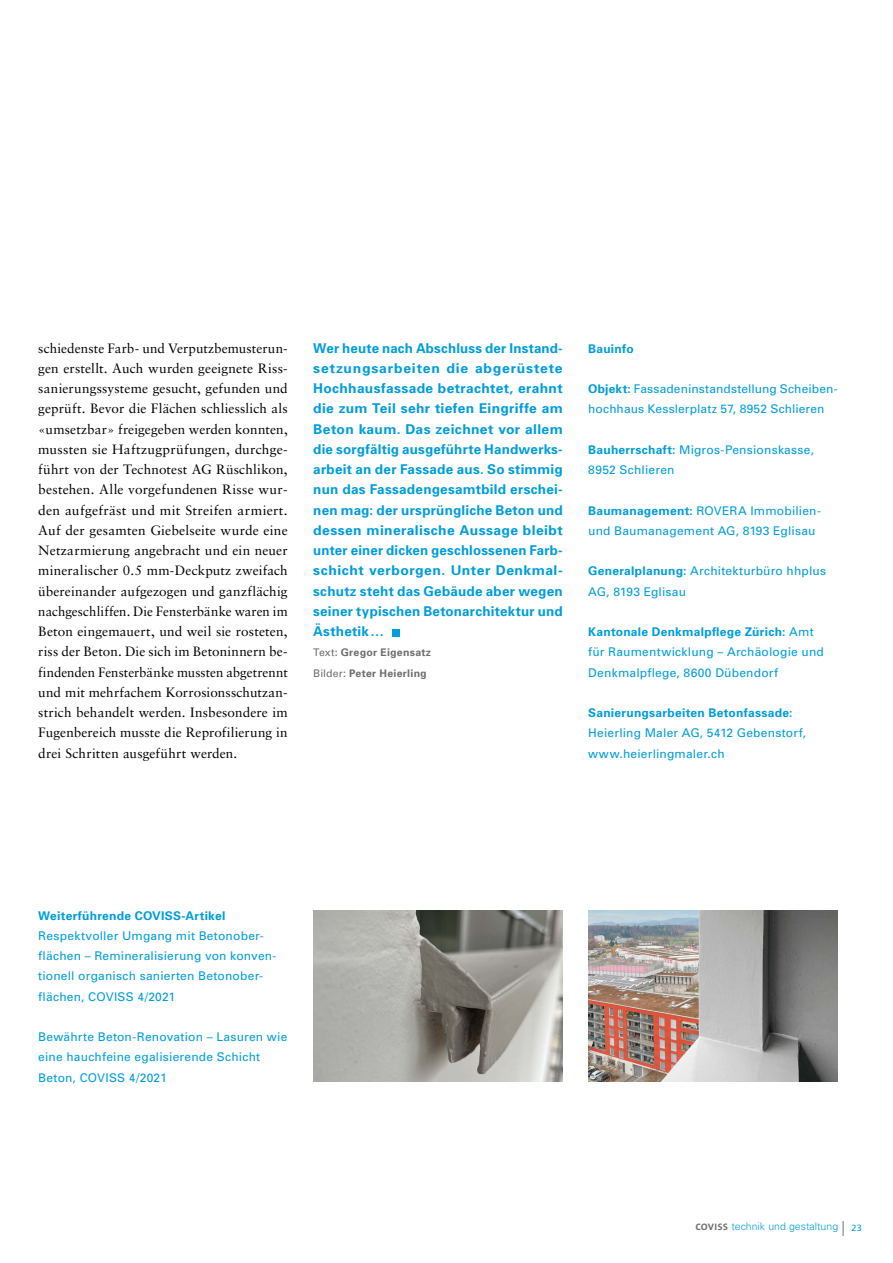
<style>
.page{position:relative;width:893px;height:1263px;background:#fff}
.page>*{position:absolute;margin:0;border:0;box-sizing:border-box;transform-origin:0 0}
.t1{font:13.5px/20.2px "Sabon";letter-spacing:.01em;color:#000;text-align:justify}
.t2{font:700 13.5px/20.2px "Univers";letter-spacing:.015em;color:#009ddb;text-align:justify}
.t3{font:12px/20.2px "Univers";letter-spacing:.015em;color:#009ddb}
.t4{font:700 12px "Univers";letter-spacing:.02em;color:#009ddb}
.t5{font:700 10.5px/20.2px "Univers";letter-spacing:.025em;color:#6e6e6e}
.t6{font:300 10.5px "Univers";color:#009ddb}
.t7{font:9px "Frutiger";color:#009ddb}
.s1{font-weight:400}
.s2{font-weight:700}
.s3{font-family:"The Sans";font-weight:600;font-size:12.75px;color:#6e6e6e}
</style>
<div class="page">
<svg style="left:843px;top:1221px;width:1px;height:15px"></svg>
<div style="left:392px;top:629px;width:8px;height:7px;background:#009ddb"></div>
<img style="left:588px;top:911px;width:250px;height:171px">
<img style="left:313px;top:911px;width:250px;height:171px">
<p class="t1" style="left:38px;top:338px;width:251px">schiedenste Farb- und Verputzbemusterun&shy;gen erstellt. Auch wurden geeignete Riss&shy;sanierungssysteme gesucht, gefunden und geprüft. Bevor die Flächen schliesslich als «umsetzbar» freigegeben werden konnten, mussten sie Haftzugprüfungen, durchge&shy;führt von der Technotest AG Rüschlikon, bestehen. Alle vorgefundenen Risse wur&shy;den aufgefräst und mit Streifen armiert.<br>Auf der gesamten Giebelseite wurde eine Netzarmierung angebracht und ein neuer mineralischer 0.5 mm-Deckputz zweifach übereinander aufgezogen und ganzflächig nachgeschliffen. Die Fensterbänke waren im Beton eingemauert, und weil sie rosteten, riss der Beton. Die sich im Betoninnern be&shy;findenden Fensterbänke mussten abgetrennt und mit mehrfachem Korrosionsschutzan&shy;strich behandelt werden. Insbesondere im Fugenbereich musste die Reprofilierung in drei Schritten ausgeführt werden.</p>
<p class="t2" style="left:313px;top:337px;width:251px">Wer heute nach Abschluss der Instand&shy;setzungsarbeiten die abgerüstete Hochhausfassade betrachtet, erahnt die zum Teil sehr tiefen Eingriffe am Beton kaum. Das zeichnet vor allem die sorgfältig ausgeführte Handwerks&shy;arbeit an der Fassade aus. So stimmig nun das Fassadengesamtbild erschei&shy;nen mag: der ursprüngliche Beton und dessen mineralische Aussage bleibt unter einer dicken geschlossenen Farb&shy;schicht verborgen. Unter Denkmal&shy;schutz steht das Gebäude aber wegen seiner typischen Betonarchitektur und Ästhetik…</p>
<p class="t5" style="left:313px;top:642px;width:119px"><span class="s1">Text:</span> Gregor Eigensatz<br><span class="s1">Bilder:</span> Peter Heierling</p>
<p class="t4" style="left:588px;top:341px;width:47px">Bauinfo</p>
<p class="t3" style="left:588px;top:379px;width:251px"><span class="s2">Objekt:</span> Fassadeninstandstellung Scheiben&shy;hochhaus Kesslerplatz 57, 8952 Schlieren</p>
<p class="t3" style="left:588px;top:439px;width:227px"><span class="s2">Bauherrschaft:</span> Migros-Pensionskasse,<br>8952 Schlieren</p>
<p class="t3" style="left:588px;top:500px;width:234px"><span class="s2">Baumanagement:</span> ROVERA Immobilien&shy;und Baumanagement AG, 8193 Eglisau</p>
<p class="t3" style="left:588px;top:561px;width:239px"><span class="s2">Generalplanung:</span> Architekturbüro hhplus<br>AG, 8193 Eglisau</p>
<p class="t3" style="left:588px;top:622px;width:237px"><span class="s2">Kantonale Denkmalpflege Zürich:</span> Amt für Raumentwicklung – Archäologie und<br>Denkmalpflege, 8600 Dübendorf</p>
<p class="t4" style="left:588px;top:705px;width:206px">Sanierungsarbeiten Betonfassade:</p>
<p class="t3" style="left:588px;top:723px;width:219px">Heierling Maler AG, 5412 Gebenstorf, www.heierlingmaler.ch</p>
<p class="t4" style="left:38px;top:908px;width:189px">Weiterführende COVISS-Artikel</p>
<p class="t3" style="left:38px;top:925px;width:240px">Respektvoller Umgang mit Betonober&shy;flächen – Remineralisierung von konven&shy;tionell organisch sanierten Betonober&shy;flächen, COVISS 4/2021</p>
<p class="t3" style="left:38px;top:1026px;width:251px">Bewährte Beton-Renovation – Lasuren wie eine hauchfeine egalisierende Schicht<br>Beton, COVISS 4/2021</p>
<p class="t6" style="left:695px;top:1220px;width:144px"><span class="s3">covıss</span> technik und gestaltung</p>
<p class="t7" style="left:852px;top:1222px;width:12px">23</p>
</div>
